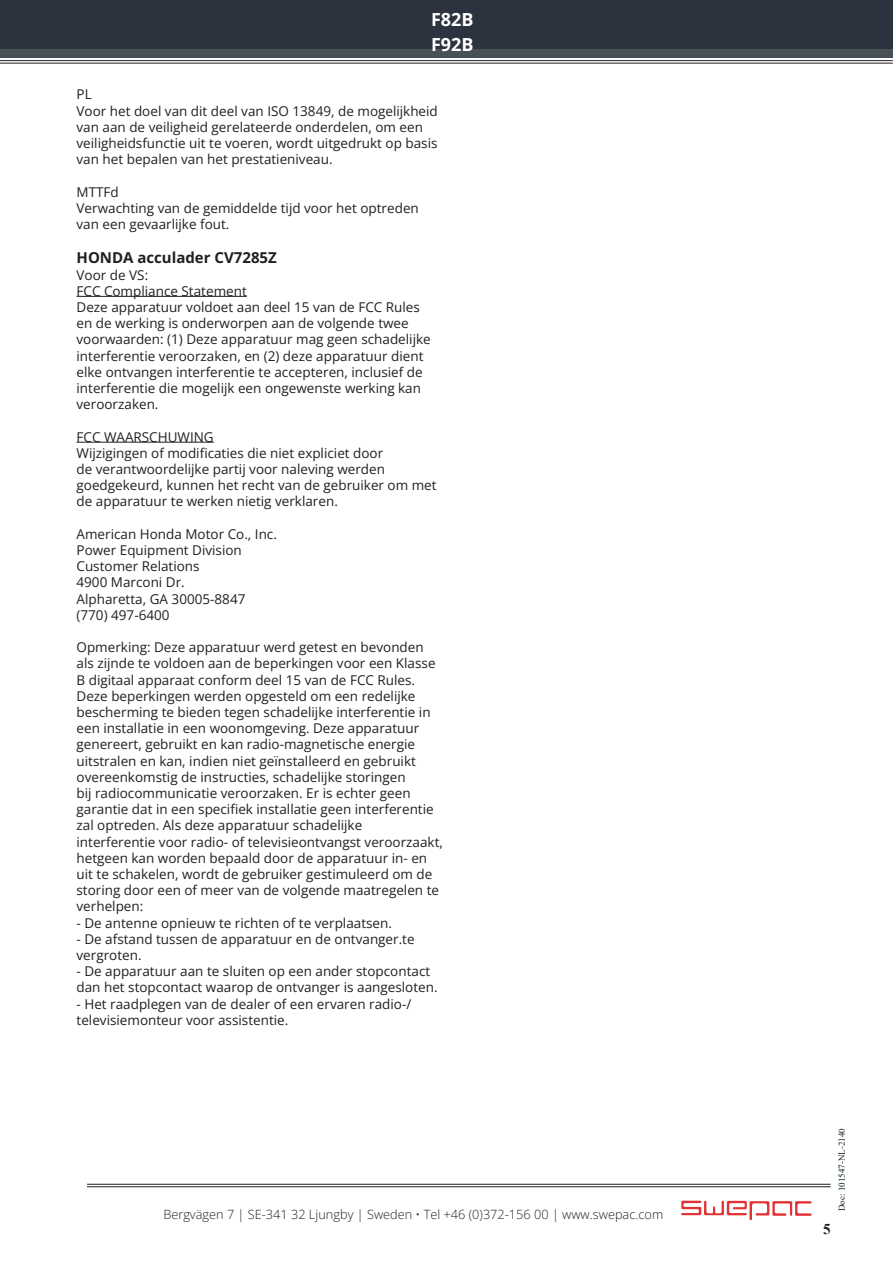
<style>
.page{position:relative;width:893px;height:1263px;background:#fff}
.page>*{position:absolute;margin:0;border:0;box-sizing:border-box;transform-origin:0 0}
.t1{font:700 18px/25.8px "Open Sans";color:#fff}
.Underrubrik_1{font:700 15px "Open Sans";color:#231f20}
.t2{font:700 15px "Times New Roman";color:#231f20}
.Brödtext_1{font:13.5px/16.2px "Open Sans";color:#231f20}
.t3{font:300 12.75px "Open Sans";color:#231f20}
.t4{font:9px "Times New Roman";color:#231f20}
.s1{color:#001f20}
</style>
<div class="page">
<div style="left:0;top:0;width:893px;height:53px;background:#2c333e"></div>
<div style="left:0;top:49px;width:893px;height:8px;background:#465158"></div>
<hr style="left:0;top:60px;width:893px;height:1px;background:#231f20">
<hr style="left:0;top:63px;width:893px;height:1px;background:#231f20">
<svg style="left:681px;top:1201px;width:131px;height:19px"></svg>
<hr style="left:87px;top:1184px;width:744px;height:1px;background:#231f20">
<hr style="left:87px;top:1186px;width:744px;height:1px;background:#231f20">
<hr style="left:77px;top:296px;width:170px;height:1px;background:#231f20">
<hr style="left:77px;top:442px;width:137px;height:1px;background:#231f20">
<h1 class="t1" style="left:431px;top:6px;width:44px">F82B<br>F92B</h1>
<p class="Brödtext_1" style="left:77px;top:86px;width:17px">PL</p>
<p class="Brödtext_1" style="left:77px;top:102px;width:363px">Voor het doel van dit deel van ISO 13849, de mogelijkheid van aan de veiligheid gerelateerde onderdelen, om een veiligheidsfunctie uit te voeren, wordt uitgedrukt op basis van het bepalen van het prestatieniveau.</p>
<p class="Brödtext_1" style="left:77px;top:183px;width:44px">MTTFd</p>
<p class="Brödtext_1" style="left:77px;top:200px;width:344px">Verwachting van de gemiddelde tijd voor het optreden van een gevaarlijke fout.</p>
<p class="Underrubrik_1" style="left:77px;top:248px;width:202px">HONDA acculader CV7285Z</p>
<p class="Brödtext_1" style="left:77px;top:266px;width:73px">Voor de VS:</p>
<p class="Brödtext_1" style="left:77px;top:282px;width:172px">FCC Compliance Statement</p>
<p class="Brödtext_1" style="left:77px;top:299px;width:356px">Deze apparatuur voldoet aan deel 15 van de FCC Rules en de werking is onderworpen aan de volgende twee voorwaarden: (1) Deze apparatuur mag geen schadelijke interferentie veroorzaken, en (2) deze apparatuur dient elke ontvangen interferentie te accepteren, inclusief de interferentie die mogelijk een ongewenste werking kan veroorzaken.</p>
<p class="Brödtext_1" style="left:77px;top:428px;width:139px">FCC WAARSCHUWING</p>
<p class="Brödtext_1" style="left:77px;top:444px;width:362px">Wijzigingen of modificaties die niet expliciet door<br>de verantwoordelijke partij voor naleving werden goedgekeurd, kunnen het recht van de gebruiker om met de apparatuur te werken nietig verklaren.</p>
<p class="Brödtext_1" style="left:77px;top:525px;width:202px">American Honda Motor Co., Inc.</p>
<p class="Brödtext_1" style="left:77px;top:542px;width:167px">Power Equipment Division</p>
<p class="Brödtext_1" style="left:77px;top:558px;width:125px">Customer Relations</p>
<p class="Brödtext_1" style="left:77px;top:574px;width:110px">4900 Marconi Dr.</p>
<p class="Brödtext_1" style="left:77px;top:590px;width:170px">Alpharetta, GA 30005-8847</p>
<p class="Brödtext_1" style="left:77px;top:606px;width:95px">(770) 497-6400</p>
<p class="Brödtext_1" style="left:77px;top:639px;width:368px">Opmerking: Deze apparatuur werd getest en bevonden als zijnde te voldoen aan de beperkingen voor een Klasse B digitaal apparaat conform deel 15 van de FCC Rules.<br>Deze beperkingen werden opgesteld om een redelijke bescherming te bieden tegen schadelijke interferentie in een installatie in een woonomgeving. Deze apparatuur genereert, gebruikt en kan radio-magnetische energie uitstralen en kan, indien niet geïnstalleerd en gebruikt overeenkomstig de instructies, schadelijke storingen<br>bij radiocommunicatie veroorzaken. Er is echter geen garantie dat in een specifiek installatie geen interferentie zal optreden. Als deze apparatuur schadelijke interferentie voor radio- of televisieontvangst veroorzaakt, hetgeen kan worden bepaald door de apparatuur in- en uit te schakelen, wordt de gebruiker gestimuleerd om de storing door een of meer van de volgende maatregelen te verhelpen:</p>
<p class="Brödtext_1" style="left:77px;top:914px;width:317px">- De antenne opnieuw te richten of te verplaatsen.</p>
<p class="Brödtext_1" style="left:77px;top:930px;width:340px">- De afstand tussen de apparatuur en de ontvanger.te vergroten.</p>
<p class="Brödtext_1" style="left:77px;top:963px;width:355px">- De apparatuur aan te sluiten op een ander stopcontact</p>
<p class="Brödtext_1" style="left:77px;top:979px;width:363px">dan het stopcontact waarop de ontvanger is aangesloten.</p>
<p class="Brödtext_1" style="left:77px;top:995px;width:336px">- Het raadplegen van de dealer of een ervaren radio-/ televisiemonteur voor assistentie.</p>
<p class="t3" style="left:163px;top:1205px;width:501px">Bergvägen 7 | SE-341 32 Ljungby | Sweden • Tel +46 (0)372-156 00 | www.swepac.com</p>
<p class="t2" style="left:823px;top:1218px;width:9px">5</p>
<p class="t4" style="left:835px;top:1211px;width:84px;rotate:-90deg">Doc: <span class="s1">101547</span>-NL-2140</p>
</div>
